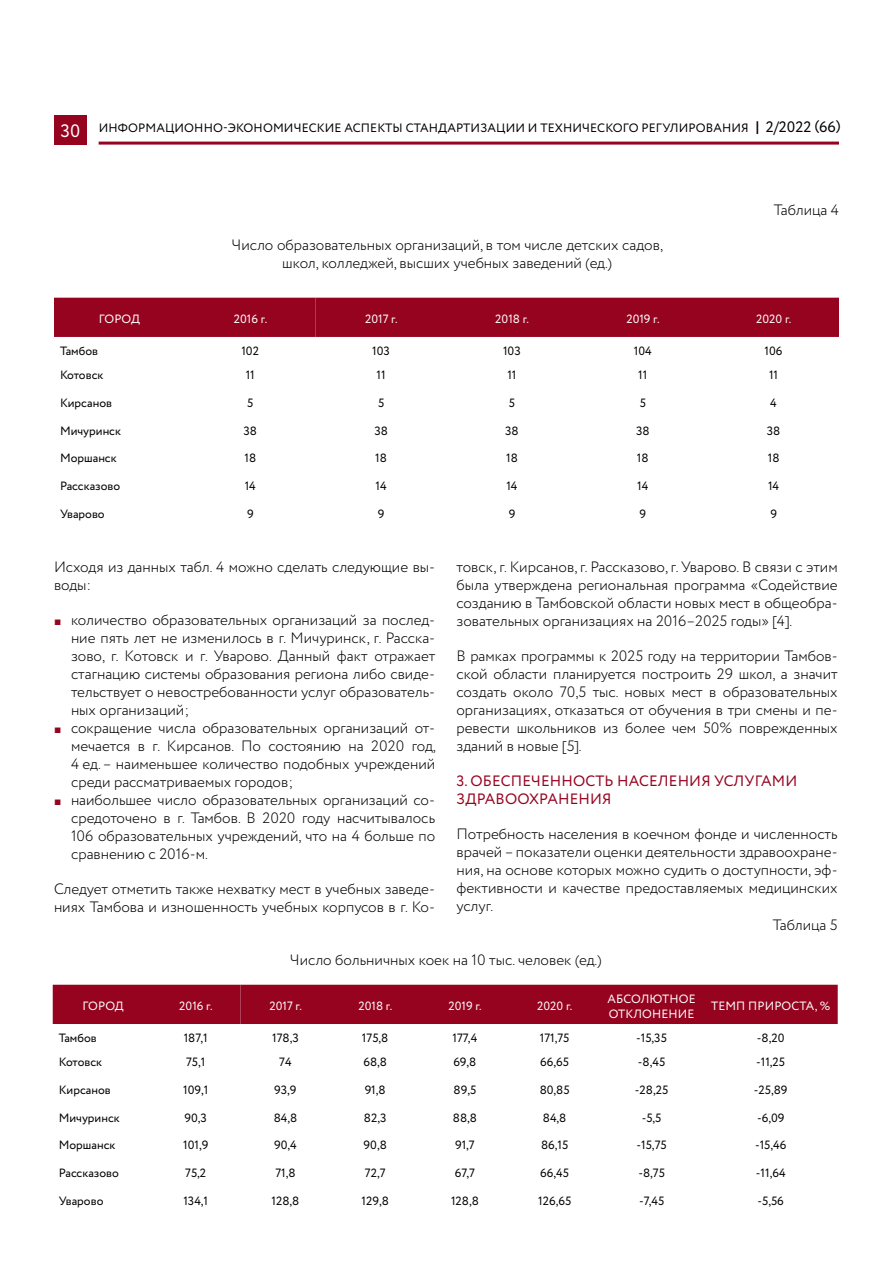
<style>
.page{position:relative;width:893px;height:1263px;background:#fff}
.page>*{position:absolute;margin:0;border:0;box-sizing:border-box;transform-origin:0 0}
.t1{font:300 15px/18px "Circe";color:#000;text-align:justify}
.t2{font:15px/18px "Circe";letter-spacing:.01em;color:#96031f}
.t3{font:12.15px "Circe";letter-spacing:.01em;color:#000}
.t4{font:12px "Circe";color:#000}
.t5{font:12px/15px "Circe";color:#fff}
.s1{font-size:18px;color:#fff}
.s2{font-size:18.15px}
.s3{font-size:15.15px}
.s4{font-family:"Times New Roman";font-weight:400;font-size:12px;color:#96031f}
</style>
<div class="page">
<div style="left:54px;top:298px;width:785px;height:39px;background:#96031f"></div>
<div style="left:53px;top:985px;width:785px;height:39px;background:#96031f"></div>
<hr style="left:99px;top:142px;width:740px;height:3px;background:#96031f">
<div style="left:54px;top:115px;width:33px;height:30px;background:#96031f"></div>
<p class="t3" style="left:60px;top:120px;width:781px"><span class="s1">30</span> ИНФОРМАЦИОННО-ЭКОНОМИЧЕСКИЕ АСПЕКТЫ СТАНДАРТИЗАЦИИ И ТЕХНИЧЕСКОГО РЕГУЛИРОВАНИЯ <span class="s2">|</span> <span class="s3">2/2022 (66)</span></p>
<p class="t1" style="left:232px;top:236px;width:433px;text-align:center">Число образовательных организаций, в том числе детских садов, школ, колледжей, высших учебных заведений (ед.)</p>
<p class="t1" style="left:774px;top:201px;width:67px">Таблица 4</p>
<p class="t5" style="left:99px;top:312px;width:43px">ГОРОД</p>
<p class="t5" style="left:234px;top:312px;width:35px">2016 г.</p>
<p class="t5" style="left:365px;top:312px;width:34px">2017 г.</p>
<p class="t5" style="left:495px;top:312px;width:35px">2018 г.</p>
<p class="t5" style="left:626px;top:312px;width:35px">2019 г.</p>
<p class="t5" style="left:756px;top:312px;width:37px">2020 г.</p>
<p class="t4" style="left:60px;top:343px;width:40px">Тамбов</p>
<p class="t4" style="left:241px;top:343px;width:19px">102</p>
<p class="t4" style="left:372px;top:343px;width:19px">103</p>
<p class="t4" style="left:503px;top:343px;width:19px">103</p>
<p class="t4" style="left:634px;top:343px;width:19px">104</p>
<p class="t4" style="left:765px;top:343px;width:19px">106</p>
<p class="t4" style="left:60px;top:367px;width:45px">Котовск</p>
<p class="t4" style="left:246px;top:367px;width:11px">11</p>
<p class="t4" style="left:377px;top:367px;width:11px">11</p>
<p class="t4" style="left:507px;top:367px;width:11px">11</p>
<p class="t4" style="left:638px;top:367px;width:11px">11</p>
<p class="t4" style="left:769px;top:367px;width:11px">11</p>
<p class="t4" style="left:60px;top:395px;width:54px">Кирсанов</p>
<p class="t4" style="left:247px;top:395px;width:8px">5</p>
<p class="t4" style="left:378px;top:395px;width:8px">5</p>
<p class="t4" style="left:509px;top:395px;width:8px">5</p>
<p class="t4" style="left:640px;top:395px;width:8px">5</p>
<p class="t4" style="left:770px;top:395px;width:8px">4</p>
<p class="t4" style="left:60px;top:423px;width:63px">Мичуринск</p>
<p class="t4" style="left:244px;top:423px;width:15px">38</p>
<p class="t4" style="left:374px;top:423px;width:15px">38</p>
<p class="t4" style="left:505px;top:423px;width:15px">38</p>
<p class="t4" style="left:636px;top:423px;width:15px">38</p>
<p class="t4" style="left:767px;top:423px;width:15px">38</p>
<p class="t4" style="left:60px;top:450px;width:58px">Моршанск</p>
<p class="t4" style="left:244px;top:450px;width:13px">18</p>
<p class="t4" style="left:375px;top:450px;width:13px">18</p>
<p class="t4" style="left:506px;top:450px;width:13px">18</p>
<p class="t4" style="left:637px;top:450px;width:13px">18</p>
<p class="t4" style="left:768px;top:450px;width:13px">18</p>
<p class="t4" style="left:60px;top:478px;width:62px">Рассказово</p>
<p class="t4" style="left:245px;top:478px;width:13px">14</p>
<p class="t4" style="left:376px;top:478px;width:13px">14</p>
<p class="t4" style="left:506px;top:478px;width:13px">14</p>
<p class="t4" style="left:637px;top:478px;width:13px">14</p>
<p class="t4" style="left:768px;top:478px;width:13px">14</p>
<p class="t4" style="left:60px;top:505px;width:46px">Уварово</p>
<p class="t4" style="left:247px;top:505px;width:8px">9</p>
<p class="t4" style="left:378px;top:505px;width:8px">9</p>
<p class="t4" style="left:509px;top:505px;width:8px">9</p>
<p class="t4" style="left:640px;top:505px;width:8px">9</p>
<p class="t4" style="left:770px;top:505px;width:8px">9</p>
<p class="t1" style="left:54px;top:559px;width:383px">Исходя из данных табл. 4 можно сделать следующие вы&shy;воды:</p>
<p class="t1" style="left:71px;top:612px;width:366px;text-indent:-17px"><span class="s4">■</span> количество образовательных организаций за послед&shy;ние пять лет не изменилось в г. Мичуринск, г. Расска&shy;зово, г. Котовск и г. Уварово. Данный факт отражает стагнацию системы образования региона либо свиде&shy;тельствует о невостребованности услуг образователь&shy;ных организаций;</p>
<p class="t1" style="left:71px;top:720px;width:366px;text-indent:-17px"><span class="s4">■</span> сокращение числа образовательных организаций от&shy;мечается в г. Кирсанов. По состоянию на 2020 год, 4 ед.– наименьшее количество подобных учреждений среди рассматриваемых городов;</p>
<p class="t1" style="left:71px;top:792px;width:366px;text-indent:-17px"><span class="s4">■</span> наибольшее число образовательных организаций со&shy;средоточено в г. Тамбов. В 2020 году насчитывалось 106 образовательных учреждений, что на 4 больше по сравнению с 2016-м.</p>
<p class="t1" style="left:54px;top:881px;width:383px">Следует отметить также нехватку мест в учебных заведе&shy;ниях Тамбова и изношенность учебных корпусов в г. Ко-</p>
<p class="t1" style="left:456px;top:559px;width:383px">товск, г. Кирсанов, г. Рассказово, г. Уварово. В связи с этим была утверждена региональная программа «Содействие созданию в Тамбовской области новых мест в общеобра&shy;зовательных организациях на 2016–2025 годы» [4].</p>
<p class="t1" style="left:456px;top:648px;width:383px">В рамках программы к 2025 году на территории Тамбов&shy;ской области планируется построить 29 школ, а значит создать около 70,5 тыс. новых мест в образовательных организациях, отказаться от обучения в три смены и пе&shy;ревести школьников из более чем 50% поврежденных зданий в новые [5].</p>
<p class="t2" style="left:456px;top:773px;width:342px">3. ОБЕСПЕЧЕННОСТЬ НАСЕЛЕНИЯ УСЛУГАМИ<br>ЗДРАВООХРАНЕНИЯ</p>
<p class="t1" style="left:456px;top:826px;width:383px">Потребность населения в коечном фонде и численность врачей – показатели оценки деятельности здравоохране&shy;ния, на основе которых можно судить о доступности, эф&shy;фективности и качестве предоставляемых медицинских услуг.</p>
<p class="t1" style="left:773px;top:916px;width:66px">Таблица 5</p>
<p class="t1" style="left:290px;top:951px;width:313px">Число больничных коек на 10 тыс. человек (ед.)</p>
<p class="t5" style="left:82px;top:999px;width:43px">ГОРОД</p>
<p class="t5" style="left:179px;top:999px;width:35px">2016 г.</p>
<p class="t5" style="left:269px;top:999px;width:34px">2017 г.</p>
<p class="t5" style="left:358px;top:999px;width:35px">2018 г.</p>
<p class="t5" style="left:448px;top:999px;width:35px">2019 г.</p>
<p class="t5" style="left:537px;top:999px;width:37px">2020 г.</p>
<p class="t5" style="left:607px;top:992px;width:90px">АБСОЛЮТНОЕ<br>ОТКЛОНЕНИЕ</p>
<p class="t5" style="left:711px;top:999px;width:121px">ТЕМП ПРИРОСТА, %</p>
<p class="t4" style="left:59px;top:1030px;width:40px">Тамбов</p>
<p class="t4" style="left:184px;top:1030px;width:26px">187,1</p>
<p class="t4" style="left:272px;top:1030px;width:28px">178,3</p>
<p class="t4" style="left:362px;top:1030px;width:28px">175,8</p>
<p class="t4" style="left:452px;top:1030px;width:26px">177,4</p>
<p class="t4" style="left:540px;top:1030px;width:31px">171,75</p>
<p class="t4" style="left:636px;top:1030px;width:32px">-15,35</p>
<p class="t4" style="left:757px;top:1030px;width:29px">-8,20</p>
<p class="t4" style="left:59px;top:1054px;width:45px">Котовск</p>
<p class="t4" style="left:186px;top:1054px;width:21px">75,1</p>
<p class="t4" style="left:279px;top:1054px;width:14px">74</p>
<p class="t4" style="left:363px;top:1054px;width:25px">68,8</p>
<p class="t4" style="left:453px;top:1054px;width:25px">69,8</p>
<p class="t4" style="left:540px;top:1054px;width:30px">66,65</p>
<p class="t4" style="left:638px;top:1054px;width:29px">-8,45</p>
<p class="t4" style="left:756px;top:1054px;width:30px">-11,25</p>
<p class="t4" style="left:59px;top:1082px;width:54px">Кирсанов</p>
<p class="t4" style="left:183px;top:1082px;width:27px">109,1</p>
<p class="t4" style="left:274px;top:1082px;width:24px">93,9</p>
<p class="t4" style="left:365px;top:1082px;width:22px">91,8</p>
<p class="t4" style="left:454px;top:1082px;width:24px">89,5</p>
<p class="t4" style="left:540px;top:1082px;width:31px">80,85</p>
<p class="t4" style="left:635px;top:1082px;width:35px">-28,25</p>
<p class="t4" style="left:754px;top:1082px;width:35px">-25,89</p>
<p class="t4" style="left:59px;top:1110px;width:63px">Мичуринск</p>
<p class="t4" style="left:185px;top:1110px;width:24px">90,3</p>
<p class="t4" style="left:274px;top:1110px;width:25px">84,8</p>
<p class="t4" style="left:364px;top:1110px;width:24px">82,3</p>
<p class="t4" style="left:453px;top:1110px;width:26px">88,8</p>
<p class="t4" style="left:543px;top:1110px;width:25px">84,8</p>
<p class="t4" style="left:642px;top:1110px;width:21px">-5,5</p>
<p class="t4" style="left:757px;top:1110px;width:29px">-6,09</p>
<p class="t4" style="left:59px;top:1137px;width:58px">Моршанск</p>
<p class="t4" style="left:183px;top:1137px;width:27px">101,9</p>
<p class="t4" style="left:274px;top:1137px;width:24px">90,4</p>
<p class="t4" style="left:364px;top:1137px;width:25px">90,8</p>
<p class="t4" style="left:455px;top:1137px;width:21px">91,7</p>
<p class="t4" style="left:541px;top:1137px;width:29px">86,15</p>
<p class="t4" style="left:637px;top:1137px;width:32px">-15,75</p>
<p class="t4" style="left:755px;top:1137px;width:33px">-15,46</p>
<p class="t4" style="left:59px;top:1165px;width:62px">Рассказово</p>
<p class="t4" style="left:185px;top:1165px;width:23px">75,2</p>
<p class="t4" style="left:275px;top:1165px;width:22px">71,8</p>
<p class="t4" style="left:365px;top:1165px;width:22px">72,7</p>
<p class="t4" style="left:455px;top:1165px;width:22px">67,7</p>
<p class="t4" style="left:540px;top:1165px;width:30px">66,45</p>
<p class="t4" style="left:638px;top:1165px;width:28px">-8,75</p>
<p class="t4" style="left:756px;top:1165px;width:31px">-11,64</p>
<p class="t4" style="left:59px;top:1192px;width:46px">Уварово</p>
<p class="t4" style="left:183px;top:1192px;width:26px">134,1</p>
<p class="t4" style="left:272px;top:1192px;width:29px">128,8</p>
<p class="t4" style="left:362px;top:1192px;width:29px">129,8</p>
<p class="t4" style="left:451px;top:1192px;width:29px">128,8</p>
<p class="t4" style="left:538px;top:1192px;width:35px">126,65</p>
<p class="t4" style="left:639px;top:1192px;width:27px">-7,45</p>
<p class="t4" style="left:758px;top:1192px;width:28px">-5,56</p>
</div>
